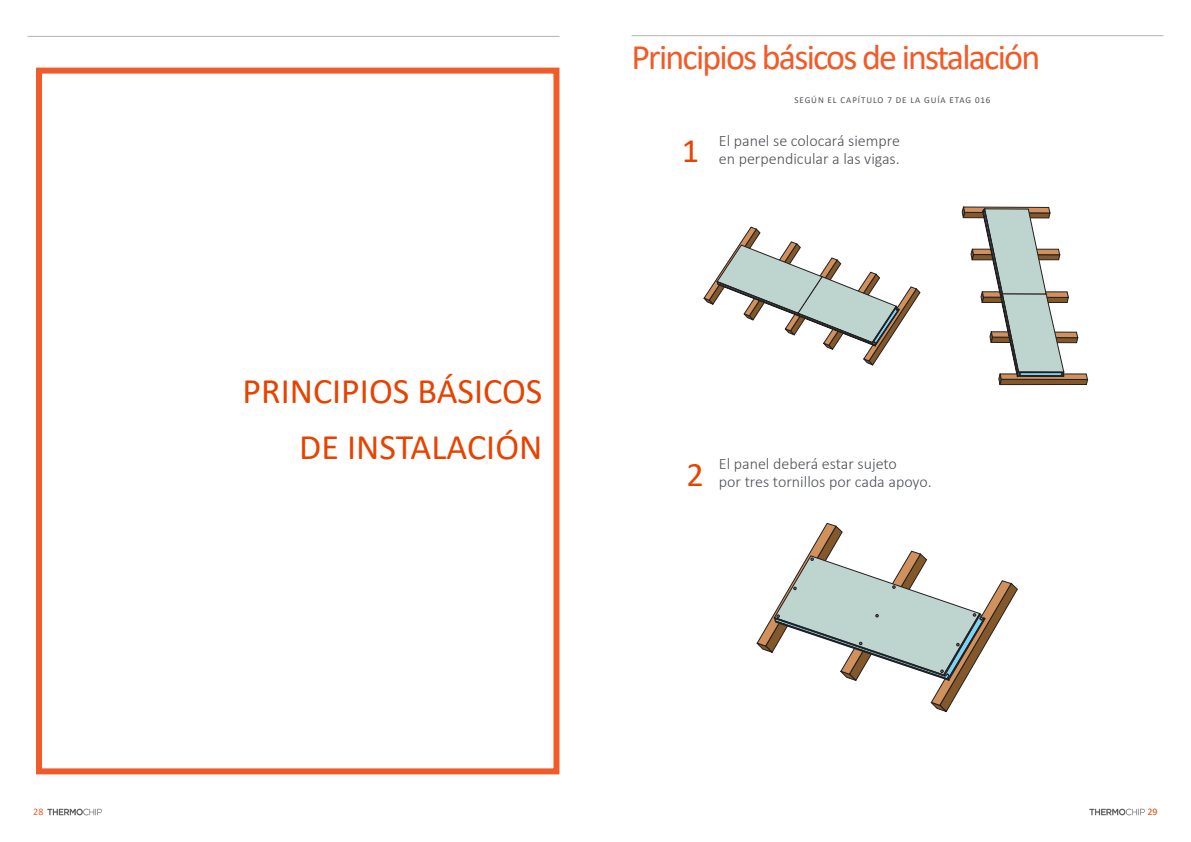
<style>
.page{position:relative;width:1191px;height:842px;background:#fff}
.page>*{position:absolute;margin:0;border:0;box-sizing:border-box;transform-origin:0 0}
.t1{font:36px "Calibri";color:#e74300}
.t2{font:36px "Calibri";letter-spacing:-.05em;color:#f15b2a}
.t3{font:34.4px "Calibri";color:#e74300}
.t4{font:300 16px "Calibri";color:#4d5156}
.t5{font:10px "Calibri";color:#f15b2a}
.t6{font:10px "Calibri";color:#e74300}
.t7{font:9px "Calibri";letter-spacing:.1em;color:#4d5156}
</style>
<div class="page">
<hr style="left:27px;top:36px;width:532px;height:1px;background:#b4b2b2">
<hr style="left:631px;top:35px;width:532px;height:1px;background:#b4b2b2">
<img style="left:47px;top:808px;width:55px;height:8px">
<img style="left:1089px;top:808px;width:56px;height:8px">
<div style="left:36px;top:68px;width:523px;height:706px;border:6px solid #f15b2a"></div>
<svg style="left:703px;top:227px;width:217px;height:139px"></svg>
<svg style="left:961px;top:206px;width:127px;height:180px"></svg>
<svg style="left:756px;top:523px;width:262px;height:190px"></svg>
<p class="t2" style="left:631px;top:32px;width:410px">Principios básicos de instalación</p>
<p class="t1" style="left:242px;top:366px;width:301px">PRINCIPIOS BÁSICOS</p>
<p class="t1" style="left:299px;top:422px;width:245px">DE INSTALACIÓN</p>
<p class="t3" style="left:682px;top:127px;width:19px">1</p>
<p class="t7" style="left:794px;top:94px;width:197px">SEGÚN EL CAPÍTULO 7 DE LA GUÍA ETAG 016</p>
<p class="t4" style="left:719px;top:131px;width:183px">El panel se colocará siempre</p>
<p class="t4" style="left:719px;top:149px;width:182px">en perpendicular a las vigas.</p>
<p class="t3" style="left:686px;top:450px;width:19px">2</p>
<p class="t4" style="left:719px;top:454px;width:179px">El panel deberá estar sujeto</p>
<p class="t4" style="left:719px;top:472px;width:214px">por tres tornillos por cada apoyo.</p>
<p class="t5" style="left:33px;top:804px;width:12px">28</p>
<p class="t6" style="left:1147px;top:804px;width:12px">29</p>
</div>
